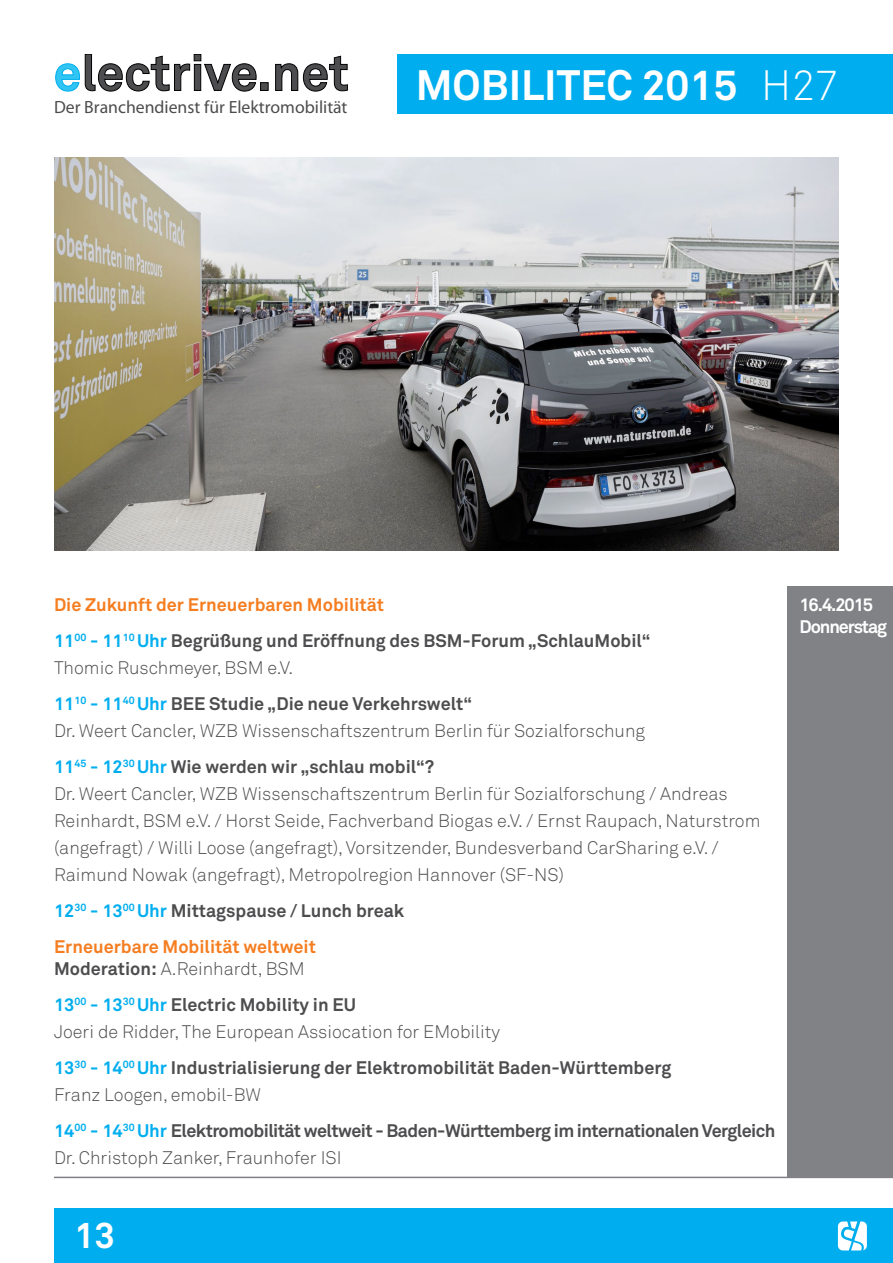
<style>
.page{position:relative;width:893px;height:1263px;background:#fff}
.page>*{position:absolute;margin:0;border:0;box-sizing:border-box;transform-origin:0 0}
.t1{font:700 42px "Akkurat";color:#fff}
.t2{font:700 36px "Akkurat";color:#fff}
.t3{font:300 18px/27px "Akkurat";color:#4d4d4f}
.t4{font:700 18px/36px "Akkurat";color:#4d4d4f}
.t5{font:700 18px/36px "Akkurat";letter-spacing:-.03em;color:#4d4d4f}
.t6{font:700 18px/36px "Akkurat";color:#f57d20}
.t7{font:700 18px/21.6px "Akkurat";letter-spacing:-.06em;color:#fff}
.t8{font:17.7px "Myriad Pro";color:#4d4d4f}
.s1{font-weight:300}
.s2{color:#f57d20}
.s3{color:#00aeef}
.s4{font-weight:700;color:#00aeef}
.s5{font-weight:700}
.s6{color:#4d4d4f}
</style>
<div class="page">
<div style="left:54px;top:1209px;width:839px;height:54px;background:#00aeef"></div>
<svg style="left:838px;top:1221px;width:29px;height:29px"></svg>
<div style="left:788px;top:586px;width:105px;height:592px;background:#808285"></div>
<hr style="left:54px;top:1177px;width:839px;height:1px;background:#808285">
<div style="left:398px;top:54px;width:495px;height:60px;background:#00aeef"></div>
<svg style="left:55px;top:54px;width:293px;height:38px"></svg>
<img style="left:54px;top:157px;width:785px;height:394px">
<p class="t8" style="left:54px;top:96px;width:295px">Der Branchendienst für Elektromobilität</p>
<h1 class="t1" style="left:416px;top:58px;width:425px">MOBILITEC 2015 <span class="s1">H27</span></h1>
<p class="t4" style="left:54px;top:586px;width:598px"><span class="s2">Die Zukunft der Erneuerbaren Mobilität<br></span><span class="s3">11</span><sup>00</sup> <span class="s3">- 11</span><sup>10</sup> <span class="s3">Uhr</span> Begrüßung und Eröffnung des BSM-Forum „SchlauMobil“</p>
<p class="t4" style="left:54px;top:649px;width:420px"><span class="s1">Thomic Ruschmeyer, BSM e.V.<br></span><span class="s3">11</span><sup>10</sup> <span class="s3">- 11</span><sup>40</sup> <span class="s3">Uhr</span> BEE Studie „Die neue Verkehrswelt“</p>
<p class="t3" style="left:54px;top:712px;width:593px;line-height:36px">Dr. Weert Cancler, WZB Wissenschaftszentrum Berlin für Sozialforschung<br><span class="s4">11</span><sup>45</sup> <span class="s4">- 12</span><sup>30</sup> <span class="s4">Uhr</span> <span class="s5">Wie werden wir „schlau mobil“?</span></p>
<p class="t3" style="left:54px;top:780px;width:708px">Dr. Weert Cancler, WZB Wissenschaftszentrum Berlin für Sozialforschung / Andreas Reinhardt, BSM e.V. / Horst Seide, Fachverband Biogas e.V. / Ernst Raupach, Naturstrom (angefragt) / Willi Loose (angefragt), Vorsitzender, Bundesverband CarSharing e.V. / Raimund Nowak (angefragt), Metropolregion Hannover (SF-NS)</p>
<p class="t6" style="left:54px;top:892px;width:352px"><span class="s3">12</span><sup>30</sup> <span class="s3">- 13</span><sup>00</sup> <span class="s3">Uhr</span> <span class="s6">Mittagspause / Lunch break<br></span>Erneuerbare Mobilität weltweit</p>
<p class="t4" style="left:54px;top:950px;width:303px">Moderation: <span class="s1">A.Reinhardt, BSM<br></span><span class="s3">13</span><sup>00</sup> <span class="s3">- 13</span><sup>30</sup> <span class="s3">Uhr</span> Electric Mobility in EU</p>
<p class="t4" style="left:54px;top:1013px;width:619px"><span class="s1">Joeri de Ridder, The European Assiocation for EMobility<br></span><span class="s3">13</span><sup>30</sup> <span class="s3">- 14</span><sup>00</sup> <span class="s3">Uhr</span> Industrialisierung der Elektromobilität Baden-Württemberg</p>
<p class="t5" style="left:54px;top:1076px;width:723px"><span class="s1">Franz Loogen, emobil-BW<br></span><span class="s3">14</span><sup>00</sup> <span class="s3">- 14</span><sup>30</sup> <span class="s3">Uhr</span> Elektromobilität weltweit - Baden-Württemberg im internationalen Vergleich</p>
<p class="t3" style="left:54px;top:1143px;width:289px">Dr. Christoph Zanker, Fraunhofer ISI</p>
<h2 class="t2" style="left:74px;top:1213px;width:43px">13</h2>
<p class="t7" style="left:799px;top:594px;width:89px">16.4.2015<br>Donnerstag</p>
</div>
